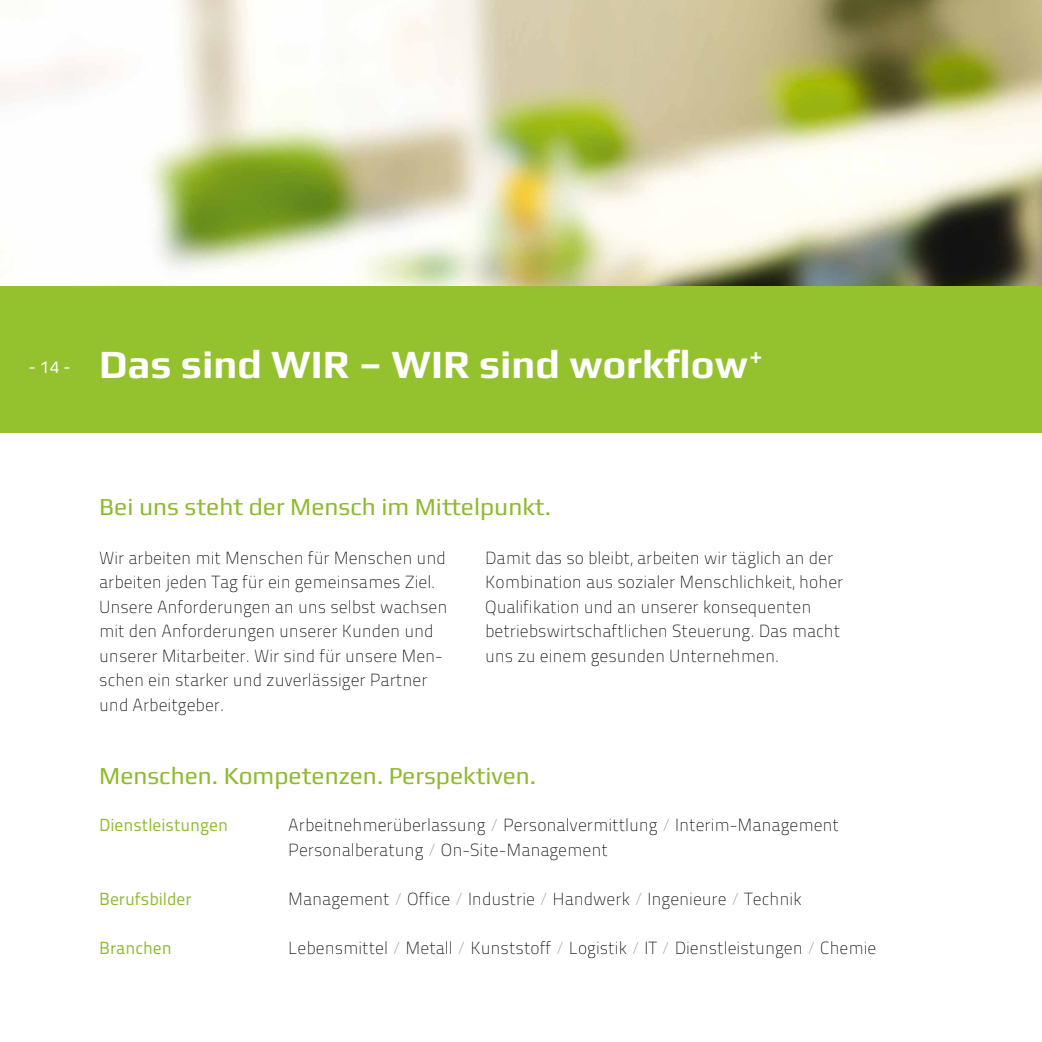
<style>
.page{position:relative;width:1042px;height:1042px;background:#fff}
.page>*{position:absolute;margin:0;border:0;box-sizing:border-box;transform-origin:0 0}
.t1{font:700 40.25px "Play";color:#fff}
.t2{font:24.5px "Play";color:#8fba2d}
.t3{font:17.5px/24.5px "Titillium Maps 29 L 1 wt";color:#000}
.t4{font:17.5px "Titillium Maps 29 L 400 wt";color:#8fba2d}
.t5{font:17.5px "Play";color:#fff}
.s1{color:#9c9d9d}
</style>
<div class="page">
<img style="left:0;top:0;width:1042px;height:286px">
<div style="left:0;top:286px;width:1042px;height:146px;background:#94c12e"></div>
<p class="t5" style="left:29px;top:357px;width:42px">- 14 -</p>
<h1 class="t1" style="left:99px;top:341px;width:665px">Das sind WIR – WIR sind workflow <sup>+</sup></h1>
<h2 class="t2" style="left:99px;top:492px;width:453px">Bei uns steht der Mensch im Mittelpunkt.</h2>
<p class="t3" style="left:99px;top:544px;width:350px">Wir arbeiten mit Menschen für Menschen und arbeiten jeden Tag für ein gemeinsames Ziel.<br>Unsere Anforderungen an uns selbst wachsen mit den Anforderungen unserer Kunden und unserer Mitarbeiter. Wir sind für unsere Men&shy;schen ein starker und zuverlässiger Partner und Arbeitgeber.</p>
<p class="t3" style="left:485px;top:544px;width:360px">Damit das so bleibt, arbeiten wir täglich an der Kombination aus sozialer Menschlichkeit, hoher Qualifikation und an unserer konsequenten betriebswirtschaftlichen Steuerung. Das macht uns zu einem gesunden Unternehmen.</p>
<h2 class="t2" style="left:99px;top:761px;width:438px">Menschen. Kompetenzen. Perspektiven.</h2>
<p class="t4" style="left:99px;top:812px;width:130px">Dienstleistungen</p>
<p class="t3" style="left:288px;top:812px;width:552px">Arbeitnehmerüberlassung <span class="s1">/</span> Personalvermittlung <span class="s1">/</span> Interim-Management<br>Personalberatung <span class="s1">/</span> On-Site-Management</p>
<p class="t4" style="left:99px;top:885px;width:94px">Berufsbilder</p>
<p class="t3" style="left:288px;top:885px;width:515px">Management <span class="s1">/</span> Office <span class="s1">/</span> Industrie <span class="s1">/</span> Handwerk <span class="s1">/</span> Ingenieure <span class="s1">/</span> Technik</p>
<p class="t4" style="left:99px;top:934px;width:74px">Branchen</p>
<p class="t3" style="left:288px;top:934px;width:590px">Lebensmittel <span class="s1">/</span> Metall <span class="s1">/</span> Kunststoff <span class="s1">/</span> Logistik <span class="s1">/</span> IT <span class="s1">/</span> Dienstleistungen <span class="s1">/</span> Chemie</p>
</div>
